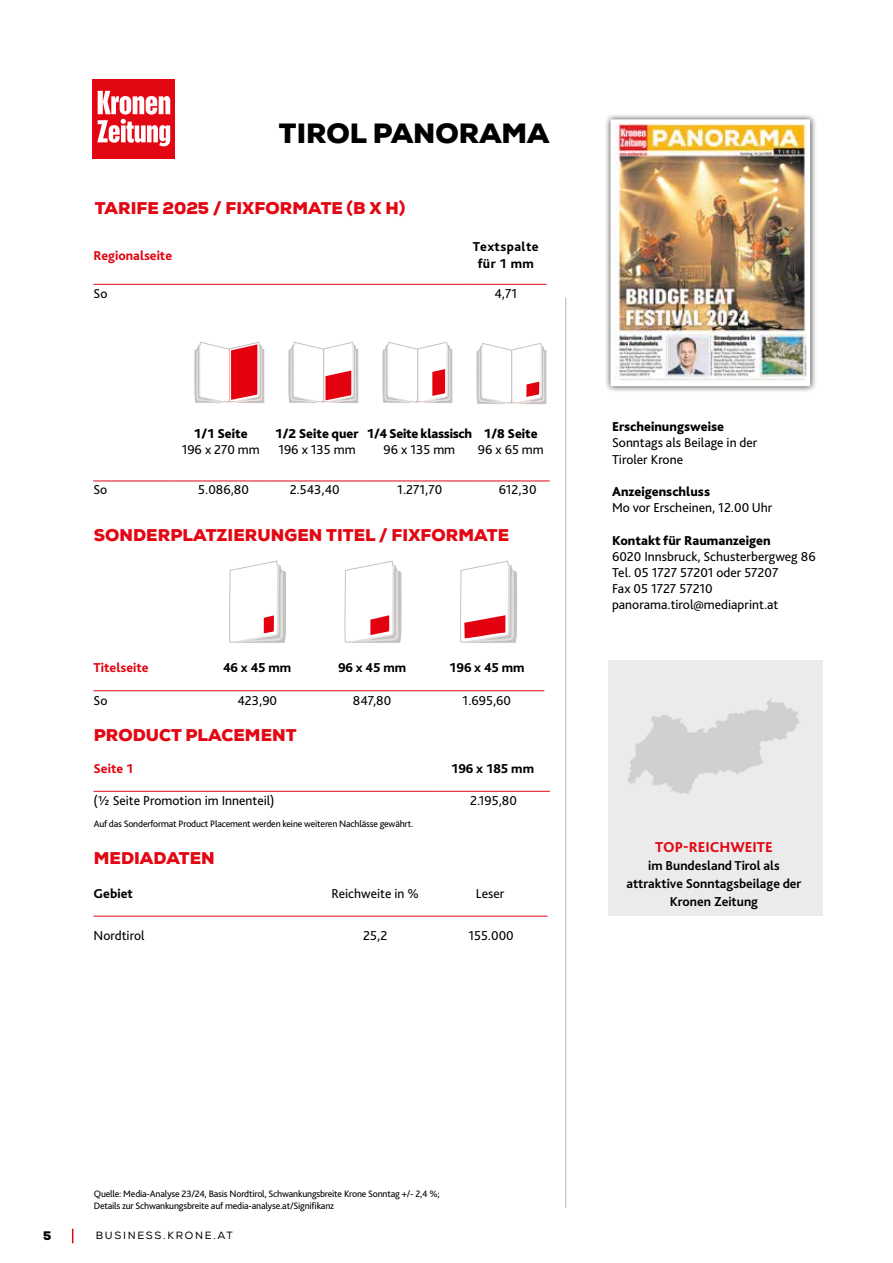
<style>
.page{position:relative;width:893px;height:1263px;background:#fff}
.page>*{position:absolute;margin:0;border:0;box-sizing:border-box;transform-origin:0 0}
.t1{font:900 27px "Nexa";color:#000}
.t2{font:900 16.5px "Nexa";letter-spacing:.005em;color:#e30613}
.t3{font:800 15px "Bliss Pro";color:#e30613}
.t4{font:13.5px/16.2px "Bliss Pro";color:#000}
.t5{font:800 13.5px "Bliss Pro";color:#000}
.t6{font:700 13.5px/18px "Bliss Pro";color:#000;text-align:center}
.t7{font:800 13.5px "Bliss Pro";color:#000}
.t8{font:800 13.5px "Bliss Pro";color:#e30613}
.t9{font:800 13.5px "Bliss Pro";letter-spacing:-.02em;color:#000}
.t10{font:800 13.5px/16.5px "Bliss Pro";letter-spacing:.03em;color:#000;text-align:center}
.t11{font:900 12px "Nexa";color:#000}
.t12{font:10.5px "Nexa";letter-spacing:.165em;color:#000}
.t13{font:9.75px/11.7px "Bliss Pro";letter-spacing:-.02em;color:#000}
</style>
<div class="page">
<svg style="left:72px;top:1229px;width:1px;height:14px"></svg>
<div style="left:604px;top:113px;width:213px;height:280px;background:#000;opacity:.75"></div>
<img style="left:615px;top:124px;width:190px;height:257px">
<div style="left:610px;top:119px;width:200px;height:267px;border:4px solid #fff"></div>
<img style="left:608px;top:660px;width:215px;height:256px">
<hr style="left:565px;top:298px;width:1px;height:910px;background:#b3b2b2">
<svg style="left:288px;top:342px;width:70px;height:61px"></svg>
<svg style="left:194px;top:342px;width:70px;height:61px"></svg>
<svg style="left:382px;top:342px;width:70px;height:61px"></svg>
<svg style="left:476px;top:343px;width:70px;height:61px"></svg>
<svg style="left:344px;top:561px;width:58px;height:82px"></svg>
<svg style="left:460px;top:561px;width:57px;height:82px"></svg>
<svg style="left:229px;top:561px;width:57px;height:82px"></svg>
<hr style="left:93px;top:481px;width:81px;height:1px;background:#e30613">
<hr style="left:174px;top:481px;width:93px;height:1px;background:#e30613">
<hr style="left:267px;top:481px;width:100px;height:1px;background:#e30613">
<hr style="left:367px;top:481px;width:105px;height:1px;background:#e30613">
<hr style="left:472px;top:481px;width:78px;height:1px;background:#e30613">
<hr style="left:200px;top:690px;width:115px;height:1px;background:#e30613">
<hr style="left:315px;top:690px;width:114px;height:1px;background:#e30613">
<hr style="left:429px;top:690px;width:115px;height:1px;background:#e30613">
<hr style="left:94px;top:690px;width:106px;height:1px;background:#e30613">
<hr style="left:318px;top:916px;width:115px;height:1px;background:#e30613">
<hr style="left:433px;top:916px;width:114px;height:1px;background:#e30613">
<hr style="left:94px;top:916px;width:224px;height:1px;background:#e30613">
<hr style="left:435px;top:791px;width:115px;height:1px;background:#e30613">
<hr style="left:94px;top:791px;width:341px;height:1px;background:#e30613">
<hr style="left:94px;top:284px;width:371px;height:1px;background:#e30613">
<hr style="left:465px;top:284px;width:81px;height:1px;background:#e30613">
<div style="left:92px;top:79px;width:83px;height:80px;background:#e30613"></div>
<svg style="left:97px;top:91px;width:73px;height:55px"></svg>
<h1 class="t1" style="left:279px;top:115px;width:272px">TIROL PANORAMA</h1>
<p class="t2" style="left:95px;top:197px;width:312px">TARIFE 2025 / FIXFORMATE (B X H)</p>
<p class="t8" style="left:94px;top:247px;width:80px">Regionalseite</p>
<p class="t10" style="left:473px;top:239px;width:67px">Textspalte für 1 mm</p>
<p class="t4" style="left:94px;top:285px;width:15px">So</p>
<p class="t4" style="left:494px;top:285px;width:24px">4,71</p>
<p class="t5" style="left:194px;top:425px;width:55px">1/1 Seite</p>
<p class="t4" style="left:182px;top:442px;width:80px">196 x 270 mm</p>
<p class="t5" style="left:275px;top:425px;width:85px">1/2 Seite quer</p>
<p class="t4" style="left:278px;top:442px;width:79px">196 x 135 mm</p>
<p class="t9" style="left:367px;top:425px;width:107px">1/4 Seite klassisch</p>
<p class="t4" style="left:384px;top:442px;width:73px">96 x 135 mm</p>
<p class="t5" style="left:484px;top:425px;width:55px">1/8 Seite</p>
<p class="t4" style="left:478px;top:442px;width:68px">96 x 65 mm</p>
<p class="t4" style="left:93px;top:482px;width:15px">So</p>
<p class="t4" style="left:198px;top:482px;width:52px">5.086,80</p>
<p class="t4" style="left:290px;top:482px;width:52px">2.543,40</p>
<p class="t4" style="left:397px;top:482px;width:46px">1.271,70</p>
<p class="t4" style="left:499px;top:482px;width:39px">612,30</p>
<p class="t2" style="left:94px;top:524px;width:417px">SONDERPLATZIERUNGEN TITEL / FIXFORMATE</p>
<p class="t8" style="left:94px;top:660px;width:57px">Titelseite</p>
<p class="t7" style="left:223px;top:660px;width:70px">46 x 45 mm</p>
<p class="t7" style="left:338px;top:660px;width:70px">96 x 45 mm</p>
<p class="t7" style="left:449px;top:660px;width:77px">196 x 45 mm</p>
<p class="t4" style="left:94px;top:692px;width:15px">So</p>
<p class="t4" style="left:237px;top:692px;width:41px">423,90</p>
<p class="t4" style="left:353px;top:692px;width:40px">847,80</p>
<p class="t4" style="left:463px;top:692px;width:50px">1.695,60</p>
<p class="t2" style="left:94px;top:724px;width:204px">PRODUCT PLACEMENT</p>
<p class="t8" style="left:94px;top:760px;width:42px">Seite 1</p>
<p class="t7" style="left:451px;top:760px;width:85px">196 x 185 mm</p>
<p class="t4" style="left:94px;top:792px;width:183px">(½ Seite Promotion im Innenteil)</p>
<p class="t4" style="left:470px;top:792px;width:48px">2.195,80</p>
<p class="t13" style="left:94px;top:818px;width:321px">Auf das Sonderformat Product Placement werden keine weiteren Nachlässe gewährt.</p>
<p class="t2" style="left:94px;top:847px;width:123px">MEDIADATEN</p>
<p class="t7" style="left:94px;top:885px;width:41px">Gebiet</p>
<p class="t4" style="left:332px;top:885px;width:89px">Reichweite in %</p>
<p class="t4" style="left:476px;top:885px;width:30px">Leser</p>
<p class="t4" style="left:94px;top:927px;width:53px">Nordtirol</p>
<p class="t4" style="left:363px;top:927px;width:26px">25,2</p>
<p class="t4" style="left:468px;top:927px;width:47px">155.000</p>
<p class="t5" style="left:612px;top:418px;width:113px">Erscheinungsweise</p>
<p class="t4" style="left:612px;top:435px;width:147px">Sonntags als Beilage in der<br>Tiroler Krone</p>
<p class="t5" style="left:612px;top:483px;width:99px">Anzeigenschluss</p>
<p class="t4" style="left:612px;top:500px;width:162px">Mo vor Erscheinen, 12.00 Uhr</p>
<p class="t5" style="left:612px;top:532px;width:160px">Kontakt für Raumanzeigen</p>
<p class="t4" style="left:612px;top:548px;width:205px">6020 Innsbruck, Schusterbergweg 86<br>Tel. 05 1727 57201 oder 57207<br>Fax 05 1727 57210 panorama.tirol@mediaprint.at</p>
<p class="t3" style="left:655px;top:837px;width:119px">TOP-REICHWEITE</p>
<p class="t6" style="left:626px;top:856px;width:177px">im Bundesland Tirol als attraktive Sonntagsbeilage der<br>Kronen Zeitung</p>
<p class="t13" style="left:94px;top:1188px;width:348px">Quelle: Media-Analyse 23/24, Basis Nordtirol, Schwankungsbreite Krone Sonntag +/- 2,4 %;<br>Details zur Schwankungsbreite auf media-analyse.at/Signifikanz</p>
<p class="t11" style="left:43px;top:1227px;width:10px">5</p>
<p class="t12" style="left:96px;top:1229px;width:139px">BUSINESS.KRONE.AT</p>
</div>
